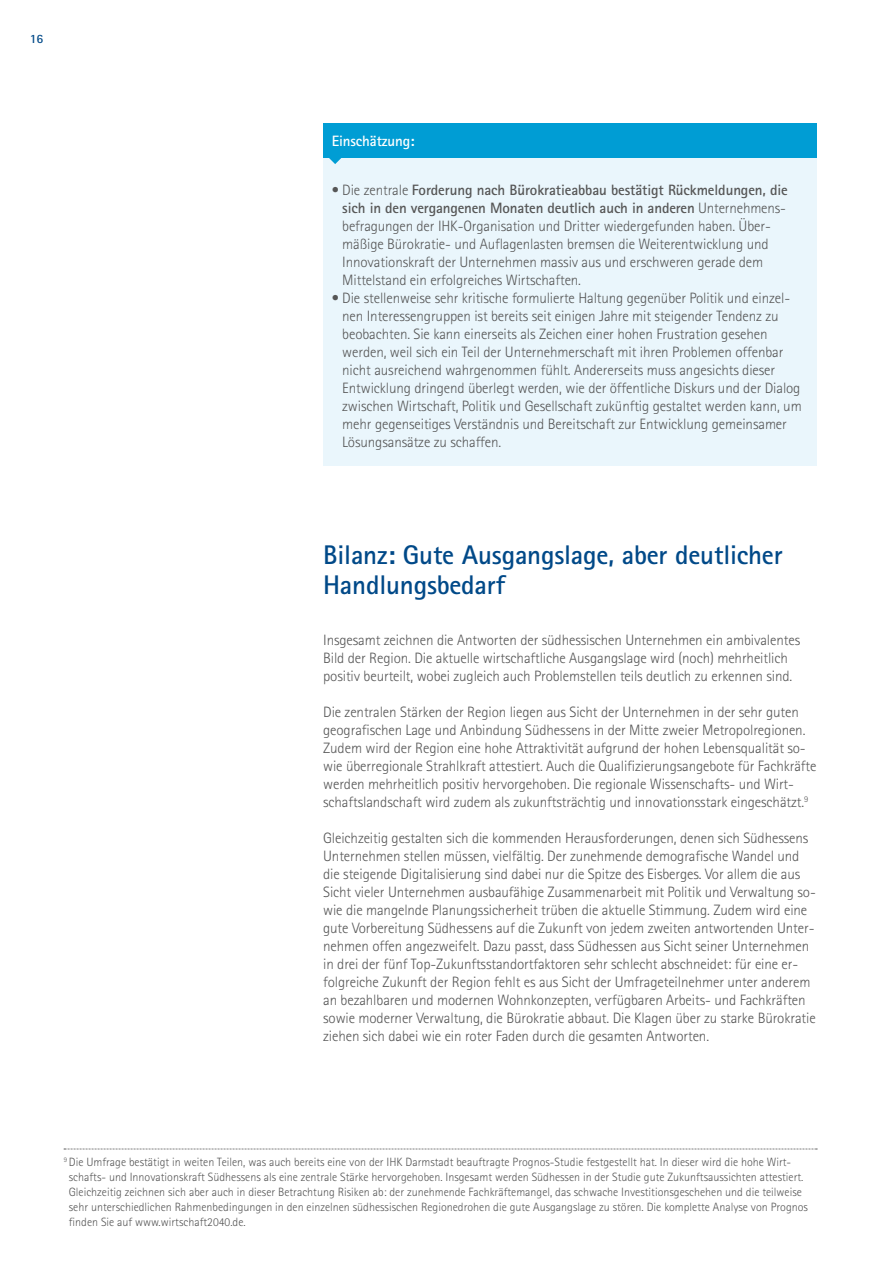
<style>
.page{position:relative;width:893px;height:1263px;background:#fff}
.page>*{position:absolute;margin:0;border:0;box-sizing:border-box;transform-origin:0 0}
.t1{font:700 27px/30px "Agfa Rotis Sans Serif";letter-spacing:-.01em;color:#004988}
.t2{font:300 15px/18px "Agfa Rotis Sans Serif";letter-spacing:-.01em;color:#565656}
.t3{font:700 15px "Agfa Rotis Sans Serif";letter-spacing:-.01em;color:#fff}
.t4{font:700 12.75px "Agfa Rotis Sans Serif";color:#004988}
.t5{font:300 12px/15px "Agfa Rotis Sans Serif";color:#565656}
.s1{font-weight:700}
</style>
<div class="page">
<div style="left:323px;top:157px;width:493px;height:308px;background:#eaf6fc"></div>
<div style="left:323px;top:123px;width:493px;height:34px;background:#009dd4"></div>
<svg style="left:328px;top:157px;width:14px;height:7px"></svg>
<svg style="left:64px;top:1149px;width:753px;height:1px"></svg>
<p class="t4" style="left:30px;top:30px;width:15px">16</p>
<p class="t3" style="left:332px;top:131px;width:85px">Einschätzung:</p>
<p class="t2" style="left:342px;top:181px;width:447px;text-indent:-11px">• Die zentrale <span class="s1">Forderung nach Bürokratieabbau bestätigt Rückmeldungen, die sich in den vergangenen Monaten deutlich auch in anderen</span> Unternehmens&shy;befragungen der IHK-Organisation und Dritter wiedergefunden haben. Über&shy;mäßige Bürokratie- und Auflagenlasten bremsen die Weiterentwicklung und Innovationskraft der Unternehmen massiv aus und erschweren gerade dem Mittelstand ein erfolgreiches Wirtschaften.</p>
<p class="t2" style="left:342px;top:289px;width:461px;text-indent:-11px">• Die stellenweise sehr kritische formulierte Haltung gegenüber Politik und einzel&shy;nen Interessengruppen ist bereits seit einigen Jahre mit steigender Tendenz zu beobachten. Sie kann einerseits als Zeichen einer hohen Frustration gesehen werden, weil sich ein Teil der Unternehmerschaft mit ihren Problemen offenbar nicht ausreichend wahrgenommen fühlt. Andererseits muss angesichts dieser Entwicklung dringend überlegt werden, wie der öffentliche Diskurs und der Dialog zwischen Wirtschaft, Politik und Gesellschaft zukünftig gestaltet werden kann, um mehr gegenseitiges Verständnis und Bereitschaft zur Entwicklung gemeinsamer Lösungsansätze zu schaffen.</p>
<h1 class="t1" style="left:323px;top:540px;width:461px">Bilanz: Gute Ausgangslage, aber deutlicher<br>Handlungsbedarf</h1>
<p class="t2" style="left:323px;top:631px;width:479px">Insgesamt zeichnen die Antworten der südhessischen Unternehmen ein ambivalentes<br>Bild der Region. Die aktuelle wirtschaftliche Ausgangslage wird (noch) mehrheitlich positiv beurteilt, wobei zugleich auch Problemstellen teils deutlich zu erkennen sind.</p>
<p class="t2" style="left:323px;top:703px;width:495px">Die zentralen Stärken der Region liegen aus Sicht der Unternehmen in der sehr guten geografischen Lage und Anbindung Südhessens in der Mitte zweier Metropolregionen.<br>Zudem wird der Region eine hohe Attraktivität aufgrund der hohen Lebensqualität so&shy;wie überregionale Strahlkraft attestiert. Auch die Qualifizierungsangebote für Fachkräfte werden mehrheitlich positiv hervorgehoben. Die regionale Wissenschafts- und Wirt&shy;schaftslandschaft wird zudem als zukunftsträchtig und innovationsstark eingeschätzt.<sup>9</sup></p>
<p class="t2" style="left:323px;top:829px;width:494px">Gleichzeitig gestalten sich die kommenden Herausforderungen, denen sich Südhessens Unternehmen stellen müssen, vielfältig. Der zunehmende demografische Wandel und die steigende Digitalisierung sind dabei nur die Spitze des Eisberges. Vor allem die aus Sicht vieler Unternehmen ausbaufähige Zusammenarbeit mit Politik und Verwaltung so&shy;wie die mangelnde Planungssicherheit trüben die aktuelle Stimmung. Zudem wird eine gute Vorbereitung Südhessens auf die Zukunft von jedem zweiten antwortenden Unter&shy;nehmen offen angezweifelt. Dazu passt, dass Südhessen aus Sicht seiner Unternehmen in drei der fünf Top-Zukunftsstandortfaktoren sehr schlecht abschneidet: für eine er&shy;folgreiche Zukunft der Region fehlt es aus Sicht der Umfrageteilnehmer unter anderem an bezahlbaren und modernen Wohnkonzepten, verfügbaren Arbeits- und Fachkräften sowie moderner Verwaltung, die Bürokratie abbaut. Die Klagen über zu starke Bürokratie ziehen sich dabei wie ein roter Faden durch die gesamten Antworten.</p>
<p class="t5" style="left:69px;top:1155px;width:741px;text-indent:-5px"><sup>9</sup> Die Umfrage bestätigt in weiten Teilen, was auch bereits eine von der IHK Darmstadt beauftragte Prognos-Studie festgestellt hat. In dieser wird die hohe Wirt&shy;schafts- und Innovationskraft Südhessens als eine zentrale Stärke hervorgehoben. Insgesamt werden Südhessen in der Studie gute Zukunftsaussichten attestiert.<br>Gleichzeitig zeichnen sich aber auch in dieser Betrachtung Risiken ab: der zunehmende Fachkräftemangel, das schwache Investitionsgeschehen und die teilweise sehr unterschiedlichen Rahmenbedingungen in den einzelnen südhessischen Regionedrohen die gute Ausgangslage zu stören. Die komplette Analyse von Prognos finden Sie auf www.wirtschaft2040.de.</p>
</div>
